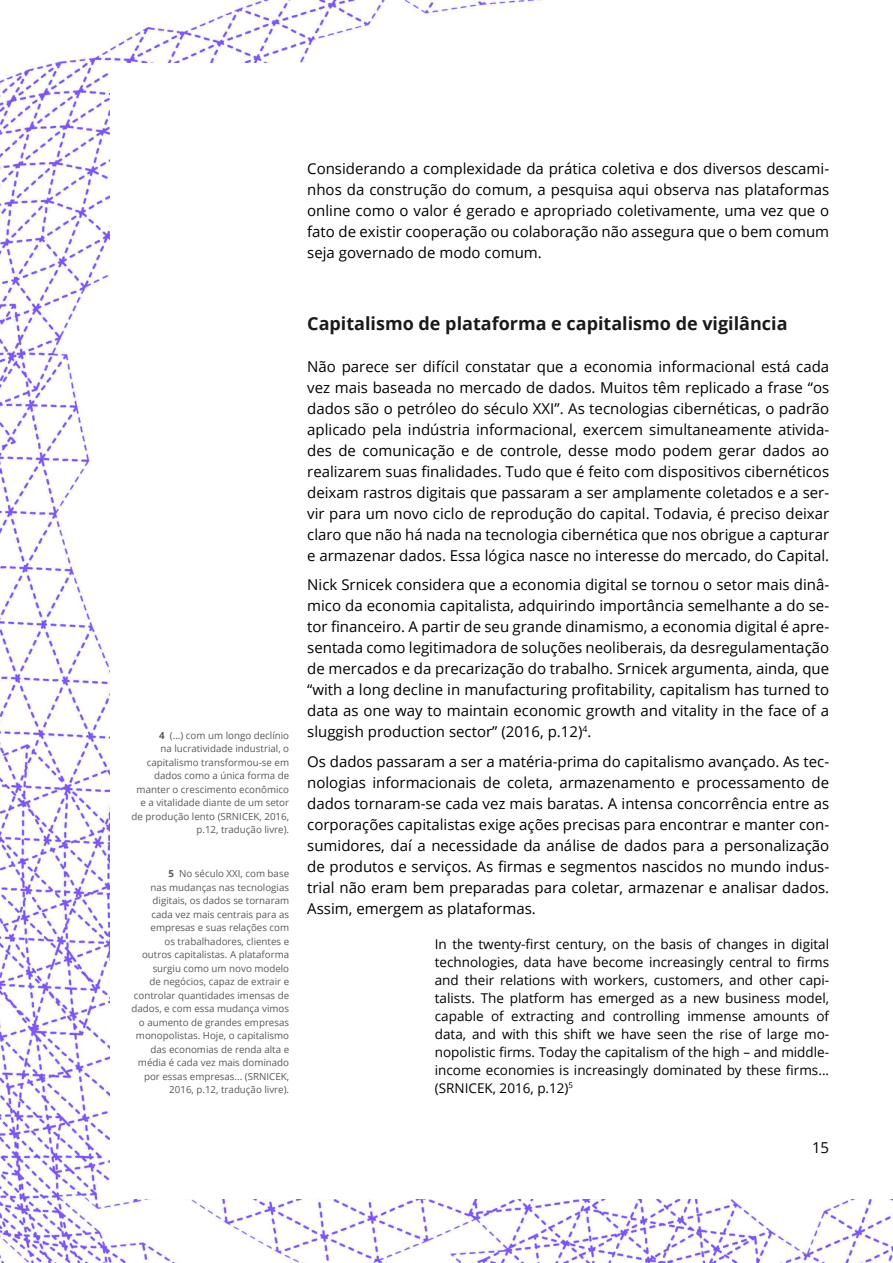
<style>
.page{position:relative;width:893px;height:1263px;background:#fff}
.page>*{position:absolute;margin:0;border:0;box-sizing:border-box;transform-origin:0 0}
.t1{font:700 18px "Open Sans";color:#1a1a1a}
.t2{font:15px/21px "Open Sans";color:#000;text-align:justify}
.t3{font:13.5px/18px "Open Sans";color:#000;text-align:justify}
.t4{font:9.75px/13.5px "Open Sans";color:#58595b;text-align:right}
.s1{font-weight:700}
</style>
<div class="page">
<img style="left:0;top:0;width:893px;height:1263px">
<div style="left:111px;top:64px;width:782px;height:1135px;background:#fff"></div>
<p class="t2" style="left:307px;top:157px;width:523px">Considerando a complexidade da prática coletiva e dos diversos descami&shy;nhos da construção do comum, a pesquisa aqui observa nas plataformas online como o valor é gerado e apropriado coletivamente, uma vez que o fato de existir cooperação ou colaboração não assegura que o bem comum seja governado de modo comum.</p>
<p class="t4" style="left:132px;top:728px;width:159px"><span class="s1">4</span> (...) com um longo declínio<br>na lucratividade industrial, o capitalismo transformou-se em dados como a única forma de manter o crescimento econômico e a vitalidade diante de um setor de produção lento (SRNICEK, 2016, p.12, tradução livre).</p>
<p class="t4" style="left:131px;top:867px;width:159px"><span class="s1">5</span> No século XXI, com base<br>nas mudanças nas tecnologias digitais, os dados se tornaram cada vez mais centrais para as empresas e suas relações com<br>os trabalhadores, clientes e<br>outros capitalistas. A plataforma surgiu como um novo modelo<br>de negócios, capaz de extrair e controlar quantidades imensas de dados, e com essa mudança vimos o aumento de grandes empresas monopolistas. Hoje, o capitalismo das economias de renda alta e média é cada vez mais dominado por essas empresas... (SRNICEK,<br>2016, p.12, tradução livre).</p>
<p class="t1" style="left:307px;top:310px;width:482px">Capitalismo de plataforma e capitalismo de vigilância</p>
<p class="t2" style="left:307px;top:355px;width:523px">Não parece ser difícil constatar que a economia informacional está cada vez mais baseada no mercado de dados. Muitos têm replicado a frase “os dados são o petróleo do século XXI”. As tecnologias cibernéticas, o padrão aplicado pela indústria informacional, exercem simultaneamente ativida&shy;des de comunicação e de controle, desse modo podem gerar dados ao realizarem suas finalidades. Tudo que é feito com dispositivos cibernéticos deixam rastros digitais que passaram a ser amplamente coletados e a ser&shy;vir para um novo ciclo de reprodução do capital. Todavia, é preciso deixar claro que não há nada na tecnologia cibernética que nos obrigue a capturar e armazenar dados. Essa lógica nasce no interesse do mercado, do Capital.</p>
<p class="t2" style="left:307px;top:574px;width:523px">Nick Srnicek considera que a economia digital se tornou o setor mais dinâ&shy;mico da economia capitalista, adquirindo importância semelhante a do se&shy;tor financeiro. A partir de seu grande dinamismo, a economia digital é apre&shy;sentada como legitimadora de soluções neoliberais, da desregulamentação de mercados e da precarização do trabalho. Srnicek argumenta, ainda, que “with a long decline in manufacturing profitability, capitalism has turned to data as one way to maintain economic growth and vitality in the face of a sluggish production sector” (2016, p.12)<sup>4</sup>.</p>
<p class="t2" style="left:307px;top:750px;width:523px">Os dados passaram a ser a matéria-prima do capitalismo avançado. As tec&shy;nologias informacionais de coleta, armazenamento e processamento de dados tornaram-se cada vez mais baratas. A intensa concorrência entre as corporações capitalistas exige ações precisas para encontrar e manter con&shy;sumidores, daí a necessidade da análise de dados para a personalização de produtos e serviços. As firmas e segmentos nascidos no mundo indus&shy;trial não eram bem preparadas para coletar, armazenar e analisar dados.<br>Assim, emergem as plataformas.</p>
<p class="t3" style="left:435px;top:935px;width:396px">In the twenty-first century, on the basis of changes in digital technologies, data have become increasingly central to firms and their relations with workers, customers, and other capi&shy;talists. The platform has emerged as a new business model, capable of extracting and controlling immense amounts of data, and with this shift we have seen the rise of large mo&shy;nopolistic firms. Today the capitalism of the high – and middle&shy;income economies is increasingly dominated by these firms... (SRNICEK, 2016, p.12)<sup>5</sup></p>
<p class="t2" style="left:812px;top:1137px;width:19px">15</p>
</div>
